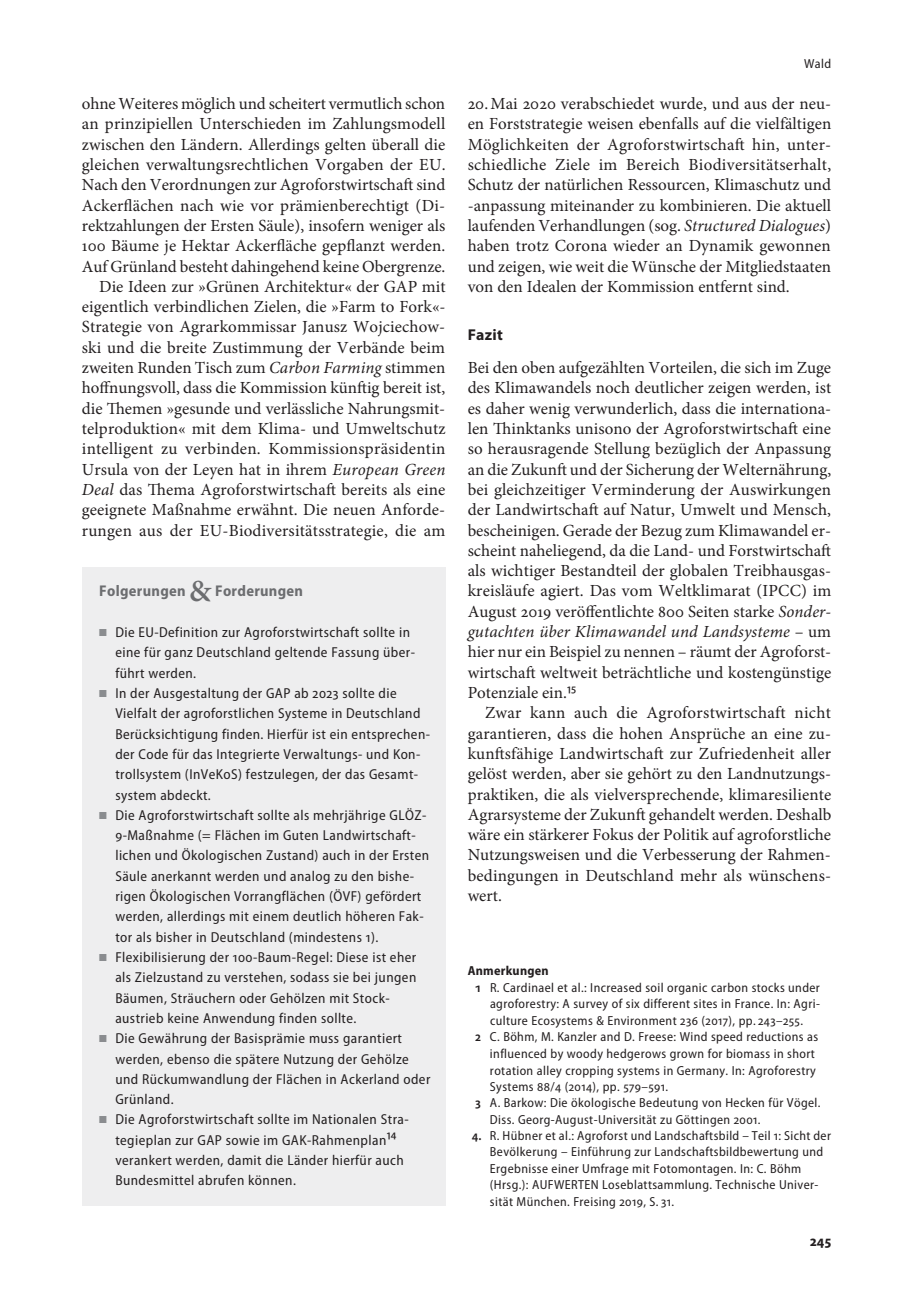
<style>
.page{position:relative;width:918px;height:1315px;background:#fff}
.page>*{position:absolute;margin:0;border:0;box-sizing:border-box;transform-origin:0 0}
.t1{font:16.97px/20.3px "Minion Pro";letter-spacing:.005em;color:#231f20;text-align:justify}
.t2{font:700 15.75px "Myriad Pro";letter-spacing:.02em;color:#231f20}
.t3{font:700 semi-condensed 15.58px "Myriad Pro";letter-spacing:.02em;color:#6c6d70}
.t4{font:700 semi-condensed 14.88px "Myriad Pro";color:#231f20}
.t5{font:semi-condensed 14.35px/20.3px "Myriad Pro";letter-spacing:.03em;color:#231f20}
.t6{font:semi-condensed 13.12px/16.6px "Myriad Pro";letter-spacing:.03em;color:#231f20}
.t7{font:700 semi-condensed 13.12px "Myriad Pro";letter-spacing:.02em;color:#231f20}
.s1{font-style:italic}
.s2{font-family:"Myriad Pro";font-stretch:semi-condensed;font-size:17.5px}
.s3{font-family:"Minion Pro";font-weight:600;font-stretch:normal;font-size:30.8px}
.s4{color:#8a8c8f}
.s5{font-size:17.5px}
.s6{font-weight:600}
</style>
<div class="page">
<div style="left:82px;top:567px;width:363px;height:638px;background:#eeeeef"></div>
<p class="t6" style="left:804px;top:56px;width:29px">Wald</p>
<p class="t1" style="left:82px;top:94px;width:365px;text-align:right">ohne Weiteres möglich und scheitert vermutlich schon an prinzipiellen Unterschieden im Zahlungsmodell zwischen den Ländern. Allerdings gelten überall die gleichen verwaltungsrechtlichen Vorgaben der EU.<br>Nach den Verordnungen zur Agroforstwirtschaft sind Ackerflächen nach wie vor prämienberechtigt (Di&shy;rektzahlungen der Ersten Säule), insofern weniger als 100 Bäume je Hektar Ackerfläche gepflanzt werden.<br>Auf Grünland besteht dahingehend keine Obergrenze.<br>Die Ideen zur »Grünen Architektur« der GAP mit eigentlich verbindlichen Zielen, die »Farm to Fork«- Strategie von Agrarkommissar Janusz Wojciechow&shy;ski und die breite Zustimmung der Verbände beim zweiten Runden Tisch zum <span class="s1">Carbon Farming</span> stimmen hoffnungsvoll, dass die Kommission künftig bereit ist, die Themen »gesunde und verlässliche Nahrungsmit&shy;telproduktion« mit dem Klima- und Umweltschutz intelligent zu verbinden. Kommissionspräsidentin Ursula von der Leyen hat in ihrem <span class="s1">European Green Deal</span> das Thema Agroforstwirtschaft bereits als eine geeignete Maßnahme erwähnt. Die neuen Anforde&shy;rungen aus der EU-Biodiversitätsstrategie, die am</p>
<p class="t1" style="left:468px;top:94px;width:365px">20.Mai 2020 verabschiedet wurde, und aus der neu&shy;en Forststrategie weisen ebenfalls auf die vielfältigen Möglichkeiten der Agroforstwirtschaft hin, unter&shy;schiedliche Ziele im Bereich Biodiversitätserhalt, Schutz der natürlichen Ressourcen, Klimaschutz und -anpassung miteinander zu kombinieren. Die aktuell laufenden Verhandlungen (sog. <span class="s1">Structured Dialogues</span>) haben trotz Corona wieder an Dynamik gewonnen und zeigen, wie weit die Wünsche der Mitgliedstaaten von den Idealen der Kommission entfernt sind.</p>
<p class="t2" style="left:468px;top:326px;width:37px">Fazit</p>
<p class="t1" style="left:468px;top:357px;width:365px">Bei den oben aufgezählten Vorteilen, die sich im Zuge des Klimawandels noch deutlicher zeigen werden, ist es daher wenig verwunderlich, dass die internationa&shy;len Thinktanks unisono der Agroforstwirtschaft eine so herausragende Stellung bezüglich der Anpassung an die Zukunft und der Sicherung der Welternährung, bei gleichzeitiger Verminderung der Auswirkungen der Landwirtschaft auf Natur, Umwelt und Mensch, bescheinigen. Gerade der Bezug zum Klimawandel er&shy;scheint naheliegend, da die Land- und Forstwirtschaft als wichtiger Bestandteil der globalen Treibhausgas&shy;kreisläufe agiert. Das vom Weltklimarat (IPCC) im August 2019 veröffentlichte 800 Seiten starke <span class="s1">Sonder&shy;gutachten über Klimawandel und Landsysteme</span> – um hier nur ein Beispiel zu nennen – räumt der Agroforst&shy;wirtschaft weltweit beträchtliche und kostengünstige Potenziale ein.<span class="s2">15</span></p>
<p class="t1" style="left:468px;top:703px;width:365px;text-indent:17px">Zwar kann auch die Agroforstwirtschaft nicht garantieren, dass die hohen Ansprüche an eine zu&shy;kunftsfähige Landwirtschaft zur Zufriedenheit aller gelöst werden, aber sie gehört zu den Landnutzungs&shy;praktiken, die als vielversprechende, klimaresiliente Agrarsysteme der Zukunft gehandelt werden. Deshalb wäre ein stärkerer Fokus der Politik auf agroforstliche Nutzungsweisen und die Verbesserung der Rahmen&shy;bedingungen in Deutschland mehr als wünschens&shy;wert.</p>
<p class="t3" style="left:99px;top:582px;width:205px">Folgerungen <span class="s3">&amp;</span> Forderungen</p>
<p class="t5" style="left:115px;top:622px;width:301px;text-indent:-16px"><span class="s4">■</span> Die EU-Definition zur Agroforstwirtschaft sollte in eine für ganz Deutschland geltende Fassung über&shy;führt werden.</p>
<p class="t5" style="left:115px;top:683px;width:316px;text-indent:-16px"><span class="s4">■</span> In der Ausgestaltung der GAP ab 2023 sollte die Vielfalt der agroforstlichen Systeme in Deutschland Berücksichtigung finden. Hierfür ist ein entsprechen&shy;der Code für das Integrierte Verwaltungs- und Kon&shy;trollsystem (InVeKoS) festzulegen, der das Gesamt&shy;system abdeckt.</p>
<p class="t5" style="left:115px;top:805px;width:315px;text-indent:-16px"><span class="s4">■</span> Die Agroforstwirtschaft sollte als mehrjährige GLÖZ-9-Maßnahme (= Flächen im Guten Landwirtschaft&shy;lichen und Ökologischen Zustand) auch in der Ersten Säule anerkannt werden und analog zu den bishe&shy;rigen Ökologischen Vorrangflächen (ÖVF) gefördert werden, allerdings mit einem deutlich höheren Fak&shy;tor als bisher in Deutschland (mindestens 1).</p>
<p class="t5" style="left:115px;top:947px;width:302px;text-indent:-16px"><span class="s4">■</span> Flexibilisierung der 100-Baum-Regel: Diese ist eher als Zielzustand zu verstehen, sodass sie bei jungen Bäumen, Sträuchern oder Gehölzen mit Stock&shy;austrieb keine Anwendung finden sollte.</p>
<p class="t5" style="left:115px;top:1028px;width:316px;text-indent:-16px"><span class="s4">■</span> Die Gewährung der Basisprämie muss garantiert werden, ebenso die spätere Nutzung der Gehölze und Rückumwandlung der Flächen in Ackerland oder Grünland.</p>
<p class="t5" style="left:115px;top:1109px;width:295px;text-indent:-16px"><span class="s4">■</span> Die Agroforstwirtschaft sollte im Nationalen Stra&shy;tegieplan zur GAP sowie im GAK-Rahmenplan<span class="s5">14 </span>verankert werden, damit die Länder hierfür auch Bundesmittel abrufen können.</p>
<p class="t7" style="left:468px;top:963px;width:83px">Anmerkungen</p>
<p class="t6" style="left:475px;top:979px;width:347px"><span class="s6">1</span> R. Cardinael et al.: Increased soil organic carbon stocks under</p>
<p class="t6" style="left:490px;top:995px;width:331px">agroforestry: A survey of six different sites in France. In: Agri-</p>
<p class="t6" style="left:490px;top:1012px;width:314px">culture Ecosystems &amp; Environment 236 (2017), pp. 243–255.</p>
<p class="t6" style="left:475px;top:1029px;width:345px"><span class="s6">2</span> C. Böhm, M. Kanzler and D. Freese: Wind speed reductions as</p>
<p class="t6" style="left:490px;top:1045px;width:326px">influenced by woody hedgerows grown for biomass in short</p>
<p class="t6" style="left:490px;top:1062px;width:327px">rotation alley cropping systems in Germany. In: Agroforestry</p>
<p class="t6" style="left:490px;top:1079px;width:180px">Systems 88/4 (2014), pp. 579–591.</p>
<p class="t6" style="left:475px;top:1094px;width:347px"><span class="s6">3</span> A. Barkow: Die ökologische Bedeutung von Hecken für Vögel.</p>
<p class="t6" style="left:490px;top:1111px;width:272px">Diss. Georg-August-Universität zu Göttingen 2001.</p>
<p class="t6" style="left:490px;top:1127px;width:342px;text-indent:-18px"><span class="s6">4.</span> R. Hübner et al.: Agroforst und Landschaftsbild – Teil 1: Sicht der Bevölkerung – Einführung zur Landschaftsbildbewertung und Ergebnisse einer Umfrage mit Fotomontagen. In: C. Böhm (Hrsg.): AUFWERTEN Loseblattsammlung. Technische Univer&shy;sität München. Freising 2019, S. 31.</p>
<p class="t4" style="left:810px;top:1233px;width:23px">245</p>
</div>
